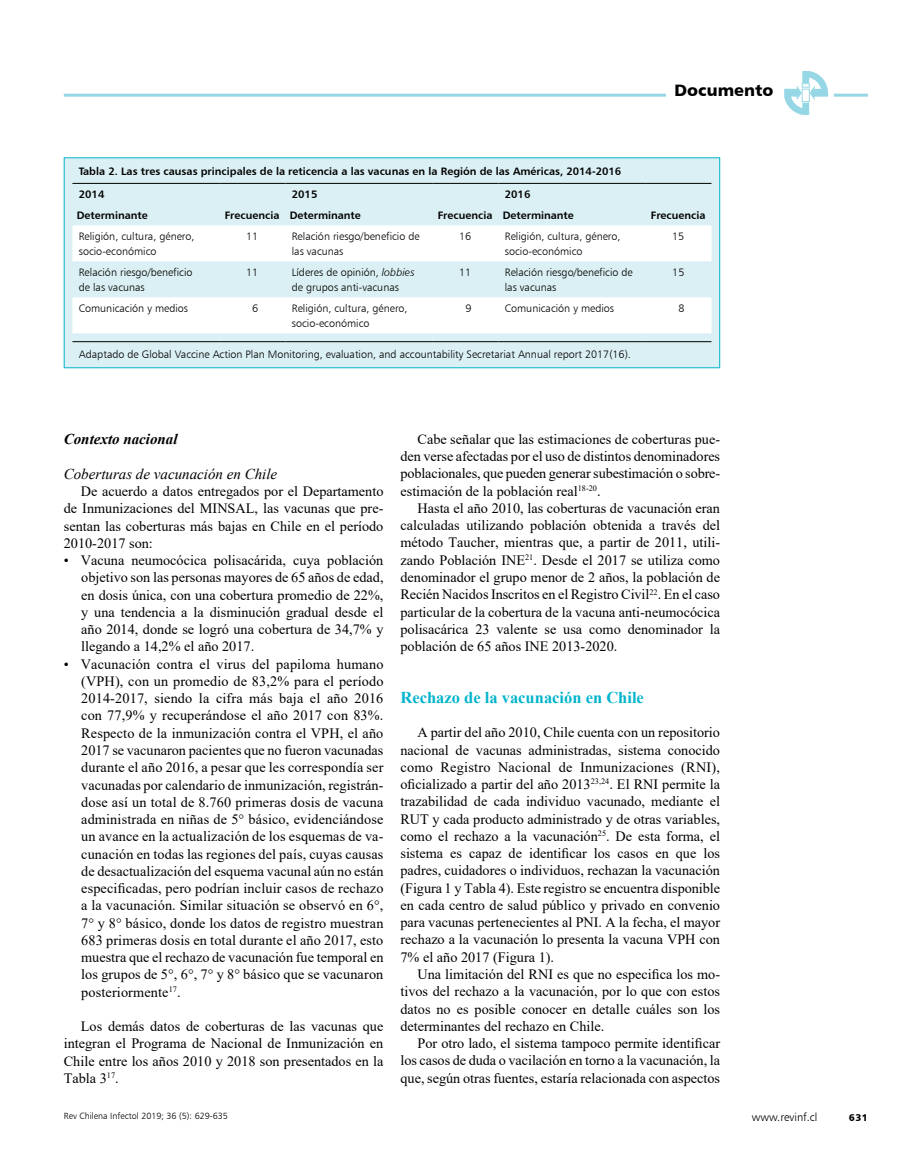
<style>
.page{position:relative;width:919px;height:1170px;background:#fff}
.page>*{position:absolute;margin:0;border:0;box-sizing:border-box;transform-origin:0 0}
.t1{font:700 16.5px "Times New Roman";color:#00b4cd}
.t2{font:16.5px "Humanist 777 BT Black B";color:#000}
.t3{font:italic 15px "Times New Roman";color:#000}
.t4{font:italic 700 15px "Times New Roman";color:#000}
.t5{font:14.25px/17.2px "Times New Roman";color:#000;text-align:justify}
.t6{font:11.25px "Humanist 777 BT Light B";color:#000}
.t7{font:10.8px/15px "Humanist 777 BT Light B";color:#000}
.t8{font:10.8px/23.1px "Humanist 777 BT Bold B";color:#000}
.t9{font:9.75px "Humanist 777 BT Black B";color:#000}
.t10{font:9px "Humanist 777 BT Light B";color:#000}
.s1{font-family:"Humanist 777 BT Light Italic B"}
</style>
<div class="page">
<hr style="left:64px;top:94px;width:803px;height:3px;background:#96d7e5">
<div style="left:778px;top:90px;width:55px;height:10px;background:#fff"></div>
<svg style="left:784px;top:71px;width:44px;height:44px"></svg>
<div style="left:665px;top:79px;width:117px;height:30px;background:#fff"></div>
<div style="left:64px;top:158px;width:655px;height:210px;background:#dbf0f4"></div>
<svg style="left:72px;top:225px;width:639px;height:108px;fill:#fff"></svg>
<hr style="left:72px;top:183px;width:147px;height:1px;background:#000">
<hr style="left:219px;top:183px;width:66px;height:1px;background:#000">
<hr style="left:285px;top:183px;width:147px;height:1px;background:#000">
<hr style="left:432px;top:183px;width:66px;height:1px;background:#000">
<hr style="left:498px;top:183px;width:147px;height:1px;background:#000">
<hr style="left:645px;top:183px;width:66px;height:1px;background:#000">
<hr style="left:72px;top:341px;width:147px;height:1px;background:#000">
<hr style="left:219px;top:341px;width:66px;height:1px;background:#000">
<hr style="left:285px;top:341px;width:147px;height:1px;background:#000">
<hr style="left:432px;top:341px;width:66px;height:1px;background:#000">
<hr style="left:498px;top:341px;width:147px;height:1px;background:#000">
<hr style="left:645px;top:341px;width:66px;height:1px;background:#000">
<p class="t8" style="left:79px;top:159px;width:544px">Tabla 2. Las tres causas principales de la reticencia a las vacunas en la Región de las Américas, 2014-2016<br>2014</p>
<p class="t8" style="left:292px;top:182px;width:27px">2015</p>
<p class="t8" style="left:505px;top:182px;width:27px">2016</p>
<p class="t2" style="left:674px;top:80px;width:100px">Documento</p>
<p class="t8" style="left:77px;top:203px;width:73px">Determinante</p>
<p class="t8" style="left:225px;top:203px;width:137px">Frecuencia Determinante</p>
<p class="t8" style="left:438px;top:203px;width:137px">Frecuencia Determinante</p>
<p class="t8" style="left:651px;top:203px;width:56px">Frecuencia</p>
<p class="t7" style="left:79px;top:228px;width:117px">Religión, cultura, género, socio-económico</p>
<p class="t7" style="left:246px;top:228px;width:14px">11</p>
<p class="t7" style="left:292px;top:228px;width:129px">Relación riesgo/beneficio de las vacunas</p>
<p class="t7" style="left:459px;top:228px;width:14px">16</p>
<p class="t7" style="left:505px;top:228px;width:117px">Religión, cultura, género, socio-económico</p>
<p class="t7" style="left:672px;top:228px;width:14px">15</p>
<p class="t7" style="left:79px;top:264px;width:115px">Relación riesgo/beneficio de las vacunas</p>
<p class="t7" style="left:246px;top:264px;width:14px">11</p>
<p class="t7" style="left:292px;top:264px;width:124px">Líderes de opinión, <span class="s1">lobbies </span>de grupos anti-vacunas</p>
<p class="t7" style="left:459px;top:264px;width:14px">11</p>
<p class="t7" style="left:505px;top:264px;width:129px">Relación riesgo/beneficio de las vacunas</p>
<p class="t7" style="left:672px;top:264px;width:14px">15</p>
<p class="t7" style="left:79px;top:300px;width:111px">Comunicación y medios</p>
<p class="t7" style="left:252px;top:300px;width:8px">6</p>
<p class="t7" style="left:292px;top:300px;width:117px">Religión, cultura, género, socio-económico</p>
<p class="t7" style="left:465px;top:300px;width:8px">9</p>
<p class="t7" style="left:505px;top:300px;width:111px">Comunicación y medios</p>
<p class="t7" style="left:678px;top:300px;width:8px">8</p>
<p class="t7" style="left:79px;top:347px;width:553px">Adaptado de Global Vaccine Action Plan Monitoring, evaluation, and accountability Secretariat Annual report 2017(16).</p>
<p class="t4" style="left:64px;top:428px;width:115px">Contexto nacional</p>
<p class="t3" style="left:64px;top:463px;width:215px">Coberturas de vacunación en Chile</p>
<p class="t5" style="left:64px;top:482px;width:321px;text-indent:17px">De acuerdo a datos entregados por el Departamento de Inmunizaciones del MINSAL, las vacunas que pre&shy;sentan las coberturas más bajas en Chile en el período 2010-2017 son:</p>
<p class="t5" style="left:81px;top:551px;width:304px;text-indent:-17px">• Vacuna neumocócica polisacárida, cuya población objetivo son las personas mayores de 65 años de edad, en dosis única, con una cobertura promedio de 22%, y una tendencia a la disminución gradual desde el año 2014, donde se logró una cobertura de 34,7% y llegando a 14,2% el año 2017.</p>
<p class="t5" style="left:81px;top:654px;width:304px;text-indent:-17px">• Vacunación contra el virus del papiloma humano (VPH), con un promedio de 83,2% para el período 2014-2017, siendo la cifra más baja el año 2016 con 77,9% y recuperándose el año 2017 con 83%.<br>Respecto de la inmunización contra el VPH, el año 2017 se vacunaron pacientes que no fueron vacunadas durante el año 2016, a pesar que les correspondía ser vacunadas por calendario de inmunización, registrán&shy;dose así un total de 8.760 primeras dosis de vacuna administrada en niñas de 5° básico, evidenciándose un avance en la actualización de los esquemas de va&shy;cunación en todas las regiones del país, cuyas causas de desactualización del esquema vacunal aún no están especificadas, pero podrían incluir casos de rechazo a la vacunación. Similar situación se observó en 6°, 7° y 8° básico, donde los datos de registro muestran 683 primeras dosis en total durante el año 2017, esto muestra que el rechazo de vacunación fue temporal en los grupos de 5°, 6°, 7° y 8° básico que se vacunaron posteriormente<sup>17</sup>.</p>
<p class="t5" style="left:64px;top:1017px;width:321px;text-indent:17px">Los demás datos de coberturas de las vacunas que integran el Programa de Nacional de Inmunización en Chile entre los años 2010 y 2018 son presentados en la Tabla 3<sup>17</sup>.</p>
<p class="t10" style="left:64px;top:1110px;width:166px">Rev Chilena Infectol 2019; 36 (5): 629-635</p>
<p class="t5" style="left:400px;top:430px;width:321px;text-indent:17px">Cabe señalar que las estimaciones de coberturas pue&shy;den verse afectadas por el uso de distintos denominadores poblacionales, que pueden generar subestimación o sobre&shy;estimación de la población real<sup>18-20</sup>.</p>
<p class="t5" style="left:400px;top:499px;width:321px;text-indent:17px">Hasta el año 2010, las coberturas de vacunación eran calculadas utilizando población obtenida a través del método Taucher, mientras que, a partir de 2011, utili&shy;zando Población INE<sup>21</sup>. Desde el 2017 se utiliza como denominador el grupo menor de 2 años, la población de Recién Nacidos Inscritos en el Registro Civil<sup>22</sup>. En el caso particular de la cobertura de la vacuna anti-neumocócica polisacárica 23 valente se usa como denominador la población de 65 años INE 2013-2020.</p>
<p class="t1" style="left:400px;top:685px;width:245px">Rechazo de la vacunación en Chile</p>
<p class="t5" style="left:400px;top:723px;width:321px;text-indent:17px">A partir del año 2010, Chile cuenta con un repositorio nacional de vacunas administradas, sistema conocido como Registro Nacional de Inmunizaciones (RNI), oficializado a partir del año 2013<sup>23,24</sup>. El RNI permite la trazabilidad de cada individuo vacunado, mediante el RUT y cada producto administrado y de otras variables, como el rechazo a la vacunación<sup>25</sup>. De esta forma, el sistema es capaz de identificar los casos en que los padres, cuidadores o individuos, rechazan la vacunación (Figura 1 y Tabla 4). Este registro se encuentra disponible en cada centro de salud público y privado en convenio para vacunas pertenecientes al PNI. A la fecha, el mayor rechazo a la vacunación lo presenta la vacuna VPH con 7% el año 2017 (Figura 1).</p>
<p class="t5" style="left:400px;top:965px;width:321px;text-indent:17px">Una limitación del RNI es que no especifica los mo&shy;tivos del rechazo a la vacunación, por lo que con estos datos no es posible conocer en detalle cuáles son los determinantes del rechazo en Chile.</p>
<p class="t5" style="left:400px;top:1034px;width:321px;text-indent:17px">Por otro lado, el sistema tampoco permite identificar los casos de duda o vacilación en torno a la vacunación, la que, según otras fuentes, estaría relacionada con aspectos</p>
<p class="t6" style="left:752px;top:1110px;width:67px">www.revinf.cl</p>
<p class="t9" style="left:848px;top:1111px;width:20px">631</p>
</div>
